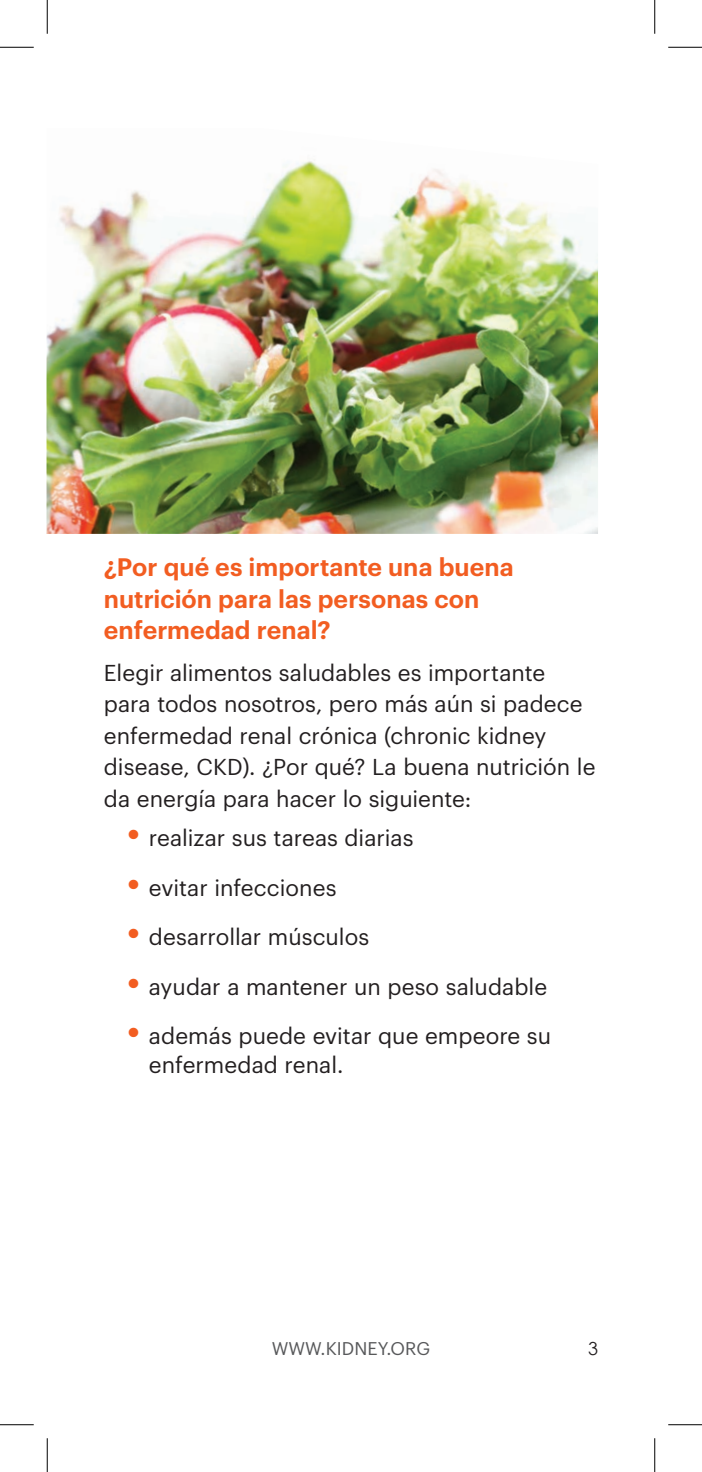
<style>
.page{position:relative;width:702px;height:1472px;background:#fff}
.page>*{position:absolute;margin:0;border:0;box-sizing:border-box;transform-origin:0 0}
.t1{font:600 24.75px/31.5px "Graphik";letter-spacing:.005em;color:#f25d21}
.t2{font:22.5px/31.5px "Graphik";color:#231f20}
.t3{font:18px "Graphik";letter-spacing:.005em;color:#57585a}
.t4{font:18px "Century Gothic";color:#231f20}
.s1{font-family:"Century Gothic";font-weight:700;font-size:31.5px;color:#f25d21}
</style>
<div class="page">
<img style="left:47px;top:159px;width:551px;height:375px">
<hr style="left:0;top:47px;width:34px;height:1px;background:#000">
<hr style="left:668px;top:47px;width:34px;height:1px;background:#000">
<hr style="left:0;top:1424px;width:34px;height:1px;background:#000">
<hr style="left:668px;top:1424px;width:34px;height:1px;background:#000">
<hr style="left:47px;top:0;width:1px;height:34px;background:#000">
<hr style="left:47px;top:1438px;width:1px;height:34px;background:#000">
<hr style="left:654px;top:0;width:1px;height:34px;background:#000">
<hr style="left:654px;top:1438px;width:1px;height:34px;background:#000">
<p class="t1" style="left:104px;top:549px;width:411px">¿Por qué es importante una buena nutrición para las personas con enfermedad renal?</p>
<p class="t2" style="left:104px;top:655px;width:493px">Elegir alimentos saludables es importante para todos nosotros, pero más aún si padece enfermedad renal crónica (chronic kidney disease, CKD). ¿Por qué? La buena nutrición le da energía para hacer lo siguiente:</p>
<p class="t2" style="left:124px;top:820px;width:291px"><span class="s1">•</span> realizar sus tareas diarias</p>
<p class="t2" style="left:124px;top:870px;width:214px"><span class="s1">•</span> evitar infecciones</p>
<p class="t2" style="left:124px;top:919px;width:247px"><span class="s1">•</span> desarrollar músculos</p>
<p class="t2" style="left:124px;top:969px;width:424px"><span class="s1">•</span> ayudar a mantener un peso saludable</p>
<p class="t2" style="left:149px;top:1019px;width:404px;line-height:29.2px;text-indent:-25px"><span class="s1">•</span> además puede evitar que empeore su enfermedad renal.</p>
<p class="t3" style="left:272px;top:1334px;width:160px">WWW.KIDNEY.ORG</p>
<p class="t4" style="left:588px;top:1337px;width:11px">3</p>
</div>
